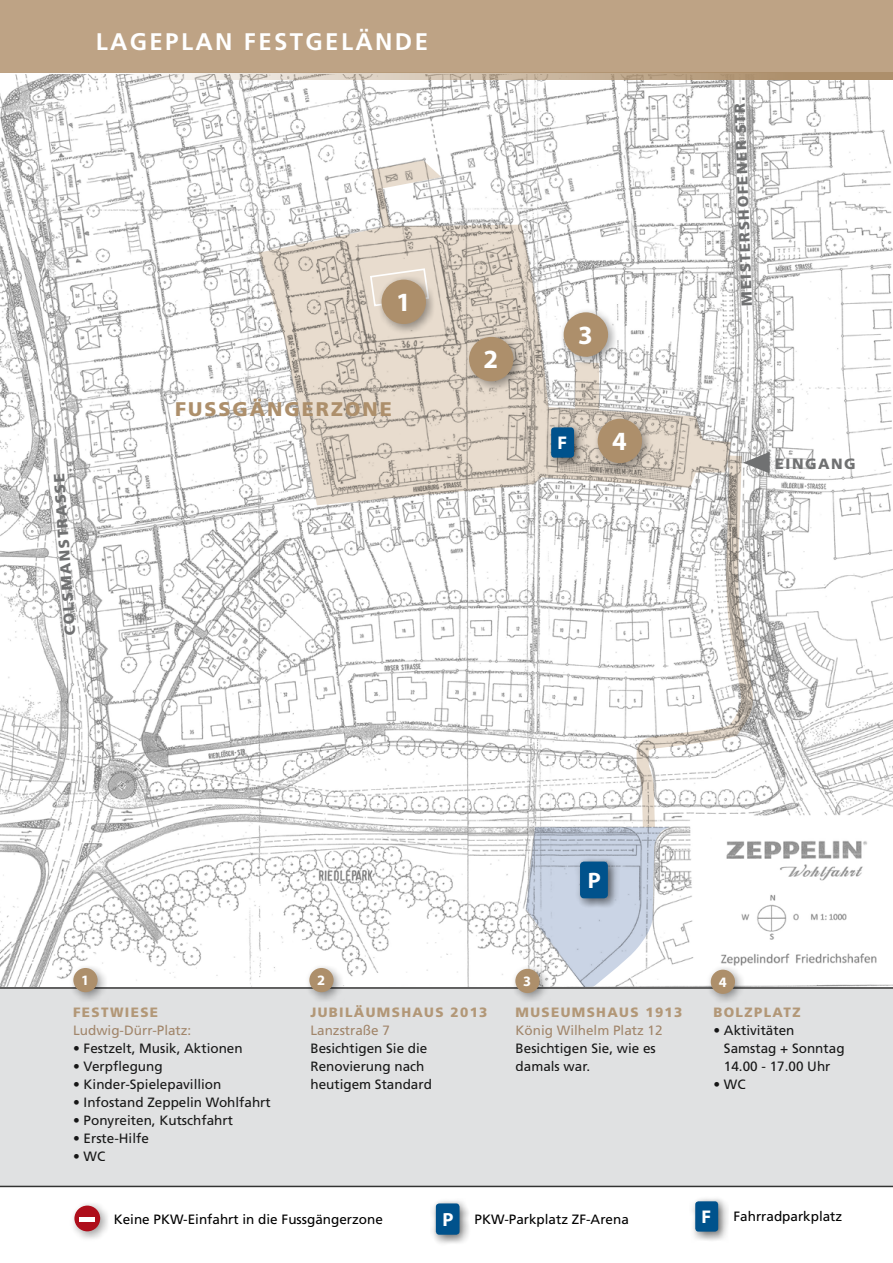
<style>
.page{position:relative;width:893px;height:1263px;background:#fff}
.page>*{position:absolute;margin:0;border:0;box-sizing:border-box;transform-origin:0 0}
.t1{font:700 26.4px "Myriad";color:#fff}
.t2{font:700 24px "Frutiger";letter-spacing:.1em;color:#fff}
.t3{font:700 22.5px "Myriad";color:#fff}
.t4{font:900 19.8px "Frutiger";letter-spacing:.1em;color:#ad8f6b}
.t5{font:700 18.45px "Myriad";color:#fff}
.t6{font:900 14.85px "Frutiger";letter-spacing:.1em;color:#707172}
.t7{font:700 14.4px "Myriad";color:#fff}
.t8{font:13.5px/18px "Frutiger";color:#000}
.t9{font:900 13.5px "Frutiger";letter-spacing:.1em;color:#ad8f6b}
.t10{font:13.5px "Frutiger";color:#9a7b5d}
.s1{font-family:"Myriad";font-weight:700;font-size:19.05px;color:#fff}
.s2{font-family:"Myriad";font-weight:700;font-size:18.45px;color:#fff}
</style>
<div class="page">
<div style="left:0;top:0;width:893px;height:72px;background:#bea385"></div>
<img style="left:0;top:80px;width:893px;height:906px">
<svg style="left:259px;top:225px;width:472px;height:280px"></svg>
<div style="left:593px;top:414px;width:60px;height:61px;background:#000;opacity:.4"></div>
<div style="left:598px;top:419px;width:44px;height:44px;background:#ad8f6b;border-radius:50%"></div>
<div style="left:464px;top:332px;width:61px;height:61px;background:#000;opacity:.4"></div>
<div style="left:469px;top:337px;width:44px;height:44px;background:#ad8f6b;border-radius:50%"></div>
<div style="left:559px;top:307px;width:60px;height:61px;background:#000;opacity:.4"></div>
<div style="left:564px;top:312px;width:44px;height:45px;background:#ad8f6b;border-radius:50%"></div>
<svg style="left:372px;top:160px;width:69px;height:67px"></svg>
<svg style="left:369px;top:267px;width:61px;height:40px"></svg>
<div style="left:377px;top:275px;width:60px;height:60px;background:#000;opacity:.4"></div>
<div style="left:382px;top:280px;width:44px;height:44px;background:#ad8f6b;border-radius:50%"></div>
<svg style="left:743px;top:452px;width:27px;height:21px"></svg>
<div style="left:545px;top:422px;width:40px;height:47px;background:#000;opacity:.6"></div>
<div style="left:551px;top:427px;width:23px;height:31px;background:#00528c;border-radius:3px"></div>
<svg style="left:526px;top:827px;width:144px;height:160px"></svg>
<svg style="left:629px;top:454px;width:129px;height:375px"></svg>
<div style="left:574px;top:856px;width:45px;height:54px;background:#000;opacity:.6"></div>
<div style="left:580px;top:861px;width:28px;height:37px;background:#00528c;border-radius:4px"></div>
<div style="left:0;top:987px;width:893px;height:200px;background:#e0e1e2"></div>
<div style="left:68px;top:963px;width:41px;height:40px;background:#000;opacity:.4"></div>
<div style="left:73px;top:968px;width:25px;height:24px;background:#ad8f6b;border-radius:50%"></div>
<div style="left:304px;top:963px;width:41px;height:40px;background:#000;opacity:.4"></div>
<div style="left:309px;top:968px;width:25px;height:24px;background:#ad8f6b;border-radius:50%"></div>
<div style="left:510px;top:964px;width:41px;height:40px;background:#000;opacity:.4"></div>
<div style="left:515px;top:969px;width:25px;height:24px;background:#ad8f6b;border-radius:50%"></div>
<div style="left:706px;top:965px;width:40px;height:40px;background:#000;opacity:.4"></div>
<div style="left:711px;top:970px;width:24px;height:24px;background:#ad8f6b;border-radius:50%"></div>
<div style="left:690px;top:1195px;width:39px;height:48px;background:#000;opacity:.6"></div>
<div style="left:695px;top:1201px;width:23px;height:30px;background:#00528c;border-radius:3px"></div>
<div style="left:69px;top:1200px;width:42px;height:42px;background:#000;opacity:.4"></div>
<div style="left:74px;top:1205px;width:26px;height:26px;background:#ae0e1b;border-radius:50%"></div>
<hr style="left:80px;top:1217px;width:15px;height:4px;background:#fff">
<div style="left:430px;top:1198px;width:41px;height:48px;background:#000;opacity:.6"></div>
<div style="left:436px;top:1203px;width:23px;height:32px;background:#00528c;border-radius:3px"></div>
<svg style="left:0;top:72px;width:893px;height:8px"></svg>
<h2 class="t2" style="left:96px;top:27px;width:334px">LAGEPLAN FESTGELÄNDE</h2>
<p class="t6" style="left:61px;top:636px;width:164px;rotate:-94deg">COLSM ANSTRASSE</p>
<h1 class="t1" style="left:396px;top:289px;width:16px">1</h1>
<h3 class="t4" style="left:175px;top:397px;width:218px">FUSSGÄNGERZONE</h3>
<h1 class="t1" style="left:483px;top:346px;width:16px">2</h1>
<h1 class="t1" style="left:578px;top:321px;width:16px">3</h1>
<h3 class="t5" style="left:557px;top:433px;width:11px">F</h3>
<h1 class="t1" style="left:612px;top:428px;width:16px">4</h1>
<p class="t6" style="left:738px;top:306px;width:210px;rotate:-92deg">MEISTERSHOFENER STR.</p>
<p class="t6" style="left:775px;top:455px;width:82px">EINGANG</p>
<p class="t7" style="left:81px;top:973px;width:9px">1</p>
<h3 class="t3" style="left:588px;top:868px;width:15px">P</h3>
<p class="t7" style="left:317px;top:973px;width:9px">2</p>
<p class="t7" style="left:523px;top:974px;width:9px">3</p>
<p class="t7" style="left:719px;top:974px;width:9px">4</p>
<p class="t9" style="left:73px;top:1004px;width:87px">FESTWIESE</p>
<p class="t10" style="left:73px;top:1022px;width:120px">Ludwig-Dürr-Platz:</p>
<p class="t8" style="left:73px;top:1039px;width:171px">• Festzelt, Musik, Aktionen</p>
<p class="t8" style="left:73px;top:1057px;width:91px">• Verpflegung</p>
<p class="t8" style="left:73px;top:1075px;width:150px">• Kinder-Spielepavillion</p>
<p class="t8" style="left:73px;top:1093px;width:199px">• Infostand Zeppelin Wohlfahrt</p>
<p class="t8" style="left:73px;top:1111px;width:161px">• Ponyreiten, Kutschfahrt</p>
<p class="t8" style="left:73px;top:1129px;width:77px">• Erste-Hilfe</p>
<p class="t8" style="left:73px;top:1147px;width:34px">• WC</p>
<p class="t9" style="left:310px;top:1004px;width:179px">JUBILÄUMSHAUS 2013</p>
<p class="t10" style="left:310px;top:1022px;width:81px">Lanzstraße 7</p>
<p class="t8" style="left:310px;top:1039px;width:123px">Besichtigen Sie die<br>Renovierung nach heutigem Standard</p>
<p class="t9" style="left:516px;top:1004px;width:168px">MUSEUMSHAUS 1913</p>
<p class="t10" style="left:516px;top:1022px;width:149px">König Wilhelm Platz 12</p>
<p class="t8" style="left:516px;top:1039px;width:142px">Besichtigen Sie, wie es damals war.</p>
<p class="t9" style="left:713px;top:1004px;width:89px">BOLZPLATZ</p>
<p class="t8" style="left:724px;top:1021px;width:122px;text-indent:-11px">• Aktivitäten<br>Samstag + Sonntag<br>14.00 - 17.00 Uhr</p>
<p class="t8" style="left:713px;top:1075px;width:34px">• WC</p>
<p class="t8" style="left:114px;top:1210px;width:271px">Keine PKW-Einfahrt in die Fussgängerzone</p>
<p class="t8" style="left:442px;top:1210px;width:188px"><span class="s1">P</span> PKW-Parkplatz ZF-Arena</p>
<p class="t8" style="left:702px;top:1207px;width:142px"><span class="s2">F</span> Fahrradparkplatz</p>
</div>
